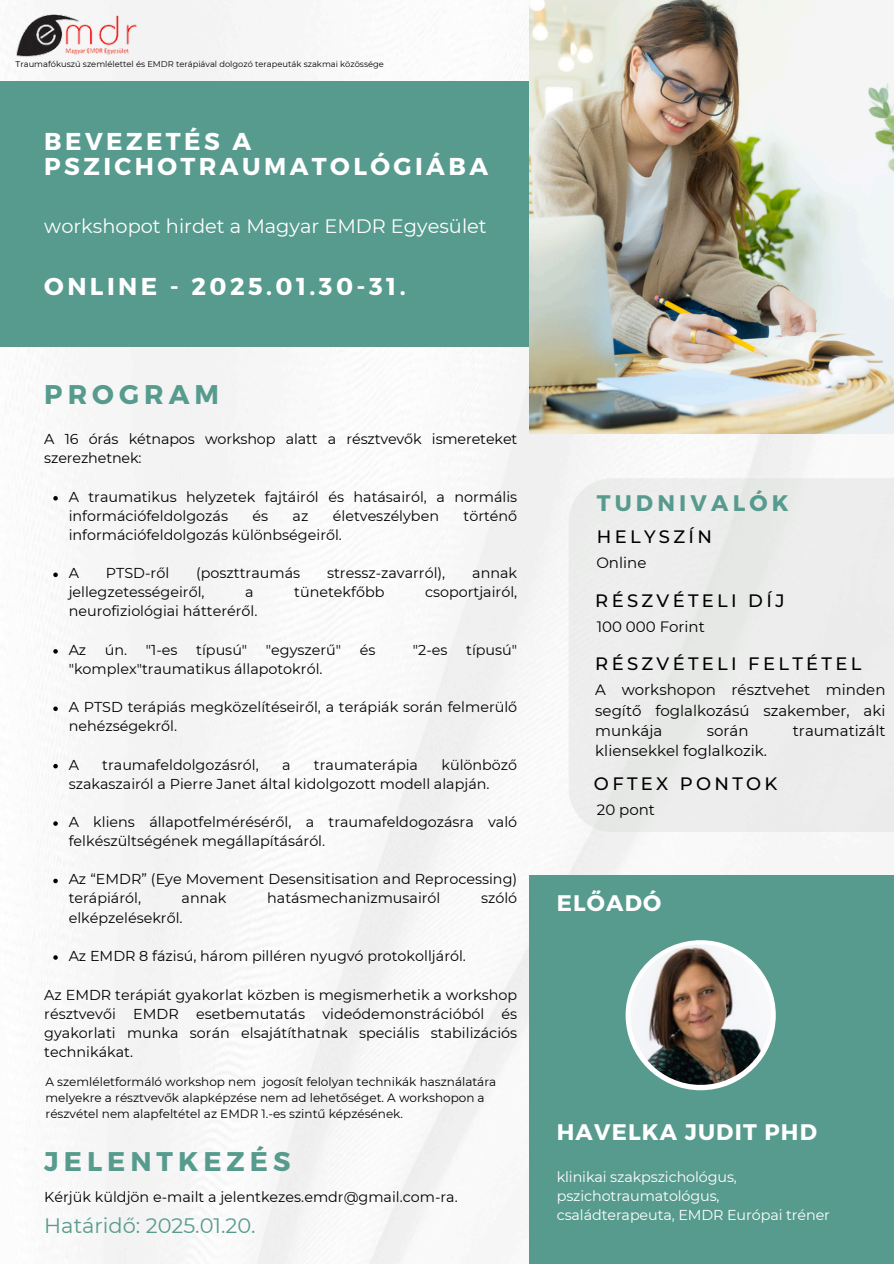
<style>
.page{position:relative;width:894px;height:1264px;background:#fff}
.page>*{position:absolute;margin:0;border:0;box-sizing:border-box;transform-origin:0 0}
.t1{font:700 27px "Montserrat";letter-spacing:.185em;color:#579b8e}
.t2{font:700 24.45px/25.8px "Montserrat";letter-spacing:.14em;color:#fff}
.t3{font:700 22.5px "Montserrat";letter-spacing:.055em;color:#fff}
.t4{font:700 22.5px "Montserrat";letter-spacing:.185em;color:#579b8e}
.t5{font:21px "Montserrat";color:#579b8e}
.t6{font:19.35px "Montserrat";color:#fff}
.t7{font:500 17.85px "Montserrat";letter-spacing:.185em;color:#000}
.t8{font:15px/20.2px "Montserrat";color:#000;text-align:justify}
.t9{font:14.4px/19.2px "Montserrat";color:#000}
.t10{font:14.4px/19.2px "Montserrat";letter-spacing:-.01em;color:#fff}
.t11{font:12px/16px "Montserrat";color:#000}
.t12{font:8.4px "Montserrat";color:#000}
</style>
<div class="page">
<img style="left:0;top:0;width:893px;height:1263px">
<div style="left:0;top:82px;width:614px;height:265px;background:#579b8e"></div>
<img style="left:529px;top:0;width:364px;height:433px">
<div style="left:568px;top:478px;width:325px;height:354px;background:#ecedec"></div>
<div style="left:529px;top:875px;width:364px;height:388px;background:#579b8e"></div>
<svg style="left:625px;top:940px;width:150px;height:150px;background:#eaeeed"></svg>
<img style="left:630px;top:944px;width:140px;height:140px;border-radius:50%">
<img style="left:15px;top:15px;width:122px;height:43px">
<svg style="left:53px;top:496px;width:5px;height:4px"></svg>
<svg style="left:53px;top:572px;width:5px;height:5px"></svg>
<svg style="left:53px;top:649px;width:5px;height:4px"></svg>
<svg style="left:53px;top:706px;width:5px;height:5px"></svg>
<svg style="left:53px;top:764px;width:5px;height:4px"></svg>
<svg style="left:53px;top:821px;width:5px;height:4px"></svg>
<svg style="left:53px;top:878px;width:5px;height:5px"></svg>
<svg style="left:53px;top:955px;width:5px;height:4px"></svg>
<p class="t12" style="left:16px;top:58px;width:369px">Traumafókuszú szemlélettel és EMDR terápiával dolgozó terapeuták szakmai közössége</p>
<p class="t2" style="left:44px;top:127px;width:445px">BEVEZETÉS A<br>PSZICHOTRAUMATOLÓGIÁBA</p>
<p class="t6" style="left:44px;top:214px;width:444px">workshopot hirdet a Magyar EMDR Egyesület</p>
<p class="t2" style="left:44px;top:272px;width:363px">ONLINE - 2025.01.30-31.</p>
<h1 class="t1" style="left:44px;top:377px;width:176px">PROGRAM</h1>
<h5 class="t9" style="left:44px;top:429px;width:474px">A 16 órás kétnapos workshop alatt a résztvevők ismereteket szerezhetnek:</h5>
<h1 class="t9" style="left:69px;top:487px;width:450px">A traumatikus helyzetek fajtáiról és hatásairól, a normális információfeldolgozás</h1>
<h1 class="t9" style="left:252px;top:506px;width:17px">és</h1>
<h1 class="t9" style="left:292px;top:506px;width:17px">az</h1>
<h1 class="t9" style="left:333px;top:506px;width:108px">életveszélyben</h1>
<h1 class="t9" style="left:463px;top:506px;width:55px">történő</h1>
<h1 class="t9" style="left:69px;top:525px;width:275px">információfeldolgozás különbségeiről.</h1>
<h1 class="t9" style="left:69px;top:563px;width:12px">A</h1>
<h1 class="t9" style="left:106px;top:563px;width:65px">PTSD-ről</h1>
<h1 class="t9" style="left:196px;top:563px;width:105px">(poszttraumás</h1>
<h1 class="t9" style="left:327px;top:563px;width:120px">stressz-zavarról),</h1>
<h1 class="t9" style="left:472px;top:563px;width:46px">annak</h1>
<h1 class="t9" style="left:69px;top:582px;width:137px">jellegzetességeiről,</h1>
<h1 class="t9" style="left:245px;top:582px;width:10px">a</h1>
<h1 class="t9" style="left:294px;top:582px;width:92px">tünetekfőbb</h1>
<h1 class="t9" style="left:425px;top:582px;width:94px">csoportjairól,</h1>
<h1 class="t9" style="left:69px;top:601px;width:190px">neurofiziológiai hátteréről.</h1>
<h6 class="t9" style="left:69px;top:640px;width:19px">Az</h6>
<h6 class="t9" style="left:105px;top:640px;width:74px">ún. "1-es</h6>
<h6 class="t9" style="left:196px;top:640px;width:53px">típusú"</h6>
<h6 class="t9" style="left:266px;top:640px;width:77px">"egyszerű"</h6>
<h6 class="t9" style="left:360px;top:640px;width:17px">és</h6>
<h6 class="t9" style="left:413px;top:640px;width:36px">"2-es</h6>
<h6 class="t9" style="left:466px;top:640px;width:53px">típusú"</h6>
<h6 class="t9" style="left:69px;top:659px;width:255px">"komplex"traumatikus állapotokról.</h6>
<p class="t9" style="left:69px;top:697px;width:450px">A PTSD terápiás megközelítéseiről, a terápiák során felmerülő nehézségekről.</p>
<p class="t9" style="left:69px;top:754px;width:12px">A</p>
<p class="t9" style="left:102px;top:754px;width:158px">traumafeldolgozásról,</p>
<p class="t9" style="left:282px;top:754px;width:10px">a</p>
<p class="t9" style="left:314px;top:754px;width:105px">traumaterápia</p>
<p class="t9" style="left:69px;top:754px;width:450px;text-indent:372px">különböző szakaszairól a Pierre Janet által kidolgozott modell alapján.</p>
<p class="t9" style="left:69px;top:812px;width:450px">A kliens állapotfelméréséről, a traumafeldogozásra való felkészültségének megállapításáról.</p>
<p class="t9" style="left:69px;top:869px;width:450px">Az “EMDR” (Eye Movement Desensitisation and Reprocessing) terápiáról,</p>
<p class="t9" style="left:182px;top:888px;width:46px">annak</p>
<p class="t9" style="left:267px;top:888px;width:175px">hatásmechanizmusairól</p>
<p class="t9" style="left:481px;top:888px;width:38px">szóló</p>
<p class="t9" style="left:69px;top:907px;width:115px">elképzelésekről.</p>
<p class="t9" style="left:69px;top:946px;width:398px">Az EMDR 8 fázisú, három pilléren nyugvó protokolljáról.</p>
<p class="t9" style="left:44px;top:985px;width:474px;text-align:justify">Az EMDR terápiát gyakorlat közben is megismerhetik a workshop résztvevői EMDR esetbemutatás videódemonstrációból és gyakorlati munka során elsajátíthatnak speciális stabilizációs technikákat.</p>
<h6 class="t11" style="left:46px;top:1074px;width:452px">A szemléletformáló workshop nem jogosít felolyan technikák használatára melyekre a résztvevők alapképzése nem ad lehetőséget. A workshopon a részvétel nem alapfeltétel az EMDR 1.-es szintű képzésének.</h6>
<p class="t1" style="left:44px;top:1143px;width:247px">JELENTKEZÉS</p>
<h6 class="t9" style="left:44px;top:1187px;width:415px">Kérjük küldjön e-mailt a jelentkezes.emdr@gmail.com-ra.</h6>
<h4 class="t5" style="left:44px;top:1212px;width:213px">Határidő: 2025.01.20.</h4>
<p class="t4" style="left:596px;top:488px;width:193px">TUDNIVALÓK</p>
<p class="t7" style="left:596px;top:526px;width:117px">HELYSZÍN</p>
<p class="t8" style="left:596px;top:552px;width:52px">Online</p>
<h4 class="t7" style="left:595px;top:589px;width:191px">RÉSZVÉTELI DÍJ</h4>
<h2 class="t8" style="left:596px;top:616px;width:110px">100 000 Forint</h2>
<h2 class="t7" style="left:595px;top:653px;width:267px">RÉSZVÉTELI FELTÉTEL</h2>
<h6 class="t8" style="left:595px;top:680px;width:291px">A workshopon résztvehet minden segítő foglalkozású szakember, aki munkája</h6>
<h6 class="t8" style="left:706px;top:720px;width:43px">során</h6>
<h6 class="t8" style="left:792px;top:720px;width:94px">traumatizált</h6>
<h6 class="t8" style="left:595px;top:740px;width:173px">kliensekkel foglalkozik.</h6>
<p class="t7" style="left:593px;top:773px;width:185px">OFTEX PONTOK</p>
<h1 class="t8" style="left:596px;top:799px;width:60px">20 pont</h1>
<h2 class="t3" style="left:556px;top:888px;width:106px">ELŐADÓ</h2>
<h4 class="t3" style="left:556px;top:1117px;width:262px">HAVELKA JUDIT PHD</h4>
<h6 class="t10" style="left:556px;top:1167px;width:275px">klinikai szakpszichológus, pszichotraumatológus, családterapeuta, EMDR Európai tréner</h6>
</div>
